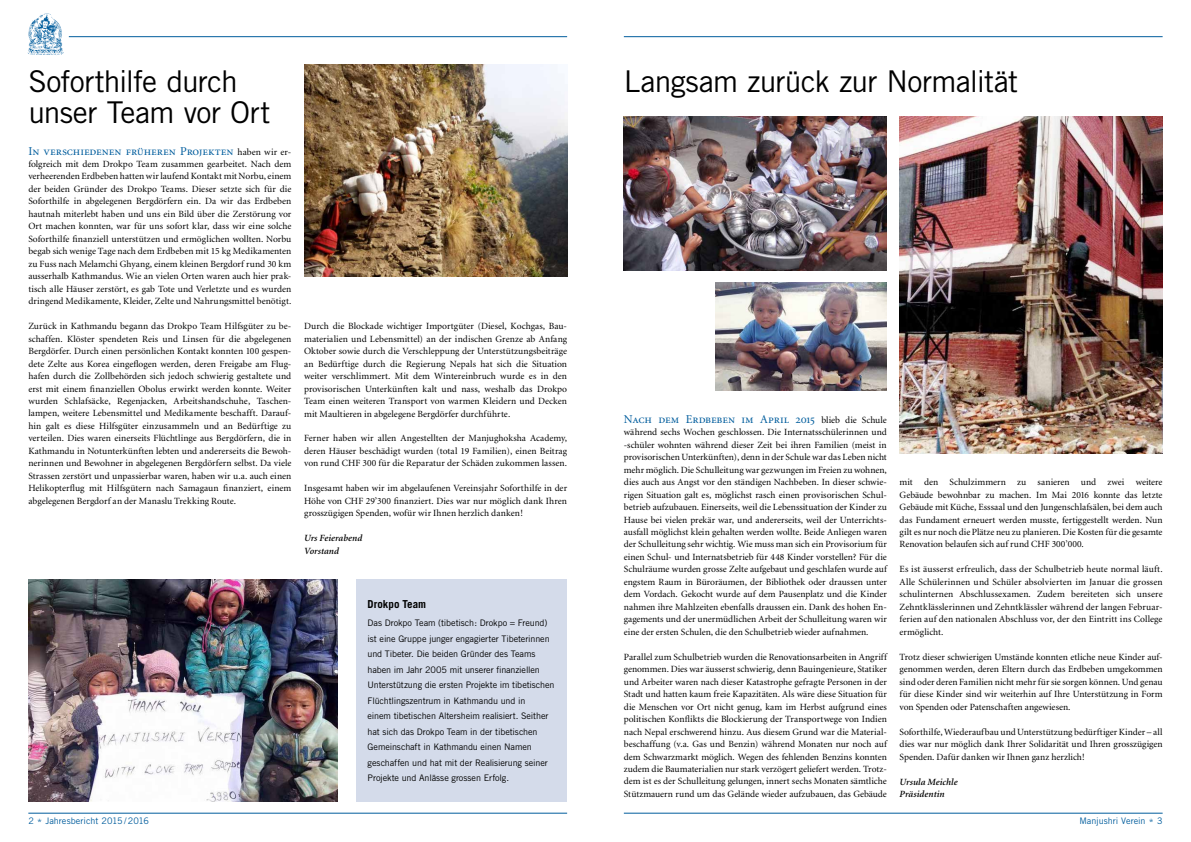
<style>
.page{position:relative;width:1191px;height:842px;background:#fff}
.page>*{position:absolute;margin:0;border:0;box-sizing:border-box;transform-origin:0 0}
.t1{font:30px/31.2px "Trade Gothic";letter-spacing:-.025em;color:#000}
.t2{font:12px "Minion Regular SC";letter-spacing:-.01em;color:#005d9d}
.t3{font:700 11px "Trade Gothic";color:#000}
.t4{font:9.5px/12.5px "Minion";color:#000;text-align:justify}
.t5{font:italic 600 9.5px/12.5px "Minion";letter-spacing:.01em;color:#000}
.t6{font:9px/15.5px "Trade Gothic";letter-spacing:-.01em;color:#000}
.t7{font:9px "Trade Gothic";letter-spacing:.005em;color:#005d9d}
.s1{font-family:"Minion";font-size:9.5px;color:#000}
.s2{font-size:10px}
</style>
<div class="page">
<img style="left:304px;top:64px;width:263px;height:212px">
<hr style="left:28px;top:813px;width:539px;height:1px;background:#005d9d">
<hr style="left:69px;top:36px;width:498px;height:1px;background:#005d9d">
<img style="left:27px;top:13px;width:37px;height:42px">
<hr style="left:624px;top:813px;width:538px;height:1px;background:#005d9d">
<hr style="left:624px;top:36px;width:538px;height:1px;background:#005d9d">
<img style="left:28px;top:579px;width:310px;height:223px">
<img style="left:624px;top:117px;width:263px;height:154px">
<img style="left:716px;top:283px;width:171px;height:107px">
<img style="left:899px;top:117px;width:263px;height:337px">
<div style="left:356px;top:579px;width:211px;height:223px;background:#d4dbea"></div>
<h1 class="t1" style="left:28px;top:65px;width:243px">Soforthilfe durch unser Team vor Ort</h1>
<h1 class="t1" style="left:624px;top:65px;width:396px">Langsam zurück zur Normalität</h1>
<p class="t2" style="left:28px;top:145px;width:264px">In verschiedenen früheren Projekten <span class="s1">haben wir er-</span></p>
<p class="t4" style="left:28px;top:158px;width:264px">folgreich mit dem Drokpo Team zusammen gearbeitet. Nach dem verheerenden Erdbeben hatten wir laufend Kontakt mit Norbu, einem der beiden Gründer des Drokpo Teams. Dieser setzte sich für die Soforthilfe in abgelegenen Bergdörfern ein. Da wir das Erdbeben hautnah miterlebt haben und uns ein Bild über die Zerstörung vor Ort machen konnten, war für uns sofort klar, dass wir eine solche Soforthilfe finanziell unterstützen und ermöglichen wollten. Norbu begab sich wenige Tage nach dem Erdbeben mit 15 kg Medikamenten zu Fuss nach Melamchi Ghyang, einem kleinen Bergdorf rund 30 km ausserhalb Kathmandus. Wie an vielen Orten waren auch hier prak&shy;tisch alle Häuser zerstört, es gab Tote und Verletzte und es wurden dringend Medikamente, Kleider, Zelte und Nahrungsmittel benötigt.</p>
<p class="t4" style="left:28px;top:320px;width:264px">Zurück in Kathmandu begann das Drokpo Team Hilfsgüter zu be&shy;schaffen. Klöster spendeten Reis und Linsen für die abgelegenen Bergdörfer. Durch einen persönlichen Kontakt konnten 100 gespen&shy;dete Zelte aus Korea eingeflogen werden, deren Freigabe am Flug&shy;hafen durch die Zollbehörden sich jedoch schwierig gestaltete und erst mit einem finanziellen Obolus erwirkt werden konnte. Weiter wurden Schlafsäcke, Regenjacken, Arbeitshandschuhe, Taschen&shy;lampen, weitere Lebensmittel und Medikamente beschafft. Darauf&shy;hin galt es diese Hilfsgüter einzusammeln und an Bedürftige zu verteilen. Dies waren einerseits Flüchtlinge aus Bergdörfern, die in Kathmandu in Notunterkünften lebten und andererseits die Bewoh&shy;nerinnen und Bewohner in abgelegenen Bergdörfern selbst. Da viele Strassen zerstört und unpassierbar waren, haben wir u.a. auch einen Helikopterflug mit Hilfsgütern nach Samagaun finanziert, einem abgelegenen Bergdorf an der Manaslu Trekking Route.</p>
<p class="t4" style="left:304px;top:320px;width:264px">Durch die Blockade wichtiger Importgüter (Diesel, Kochgas, Bau&shy;materialien und Lebensmittel) an der indischen Grenze ab Anfang Oktober sowie durch die Verschleppung der Unterstützungsbeiträge an Bedürftige durch die Regierung Nepals hat sich die Situation weiter verschlimmert. Mit dem Wintereinbruch wurde es in den provisorischen Unterkünften kalt und nass, weshalb das Drokpo Team einen weiteren Transport von warmen Kleidern und Decken mit Maultieren in abgelegene Bergdörfer durchführte.</p>
<p class="t4" style="left:304px;top:432px;width:264px">Ferner haben wir allen Angestellten der Manjughoksha Academy, deren Häuser beschädigt wurden (total 19 Familien), einen Beitrag von rund CHF 300 für die Reparatur der Schäden zukommen lassen.</p>
<p class="t4" style="left:304px;top:482px;width:264px">Insgesamt haben wir im abgelaufenen Vereinsjahr Soforthilfe in der Höhe von CHF 29’300 finanziert. Dies war nur möglich dank Ihren grosszügigen Spenden, wofür wir Ihnen herzlich danken!</p>
<p class="t5" style="left:304px;top:532px;width:60px">Urs Feierabend<br>Vorstand</p>
<p class="t3" style="left:367px;top:597px;width:60px">Drokpo Team</p>
<p class="t6" style="left:367px;top:615px;width:188px">Das Drokpo Team (tibetisch: Drokpo = Freund) ist eine Gruppe junger engagierter Tibeterinnen und Tibeter. Die beiden Gründer des Teams haben im Jahr 2005 mit unserer finanziellen Unterstützung die ersten Projekte im tibetischen Flüchtlingszentrum in Kathmandu und in<br>einem tibetischen Altersheim realisiert. Seither hat sich das Drokpo Team in der tibetischen Gemeinschaft in Kathmandu einen Namen geschaffen und hat mit der Realisierung seiner Projekte und Anlässe grossen Erfolg.</p>
<p class="t2" style="left:624px;top:413px;width:264px">Nach dem Erdbeben im April 2015 <span class="s1">blieb die Schule</span></p>
<p class="t4" style="left:624px;top:426px;width:264px">während sechs Wochen geschlossen. Die Internatsschülerinnen und -schüler wohnten während dieser Zeit bei ihren Familien (meist in provisorischen Unterkünften), denn in der Schule war das Leben nicht mehr möglich. Die Schulleitung war gezwungen im Freien zu wohnen, dies auch aus Angst vor den ständigen Nachbeben. In dieser schwie&shy;rigen Situation galt es, möglichst rasch einen provisorischen Schul&shy;betrieb aufzubauen. Einerseits, weil die Lebenssituation der Kinder zu Hause bei vielen prekär war, und andererseits, weil der Unterrichts&shy;ausfall möglichst klein gehalten werden wollte. Beide Anliegen waren der Schulleitung sehr wichtig. Wie muss man sich ein Provisorium für einen Schul- und Internatsbetrieb für 448 Kinder vorstellen? Für die Schulräume wurden grosse Zelte aufgebaut und geschlafen wurde auf engstem Raum in Büroräumen, der Bibliothek oder draussen unter dem Vordach. Gekocht wurde auf dem Pausenplatz und die Kinder nahmen ihre Mahlzeiten ebenfalls draussen ein. Dank des hohen En&shy;gagements und der unermüdlichen Arbeit der Schulleitung waren wir eine der ersten Schulen, die den Schulbetrieb wieder aufnahmen.</p>
<p class="t4" style="left:624px;top:651px;width:264px">Parallel zum Schulbetrieb wurden die Renovationsarbeiten in Angriff genommen. Dies war äusserst schwierig, denn Bauingenieure, Statiker und Arbeiter waren nach dieser Katastrophe gefragte Personen in der Stadt und hatten kaum freie Kapazitäten. Als wäre diese Situation für die Menschen vor Ort nicht genug, kam im Herbst aufgrund eines politischen Konflikts die Blockierung der Transportwege von Indien nach Nepal erschwerend hinzu. Aus diesem Grund war die Material&shy;beschaffung (v.a. Gas und Benzin) während Monaten nur noch auf dem Schwarzmarkt möglich. Wegen des fehlenden Benzins konnten zudem die Baumaterialien nur stark verzögert geliefert werden. Trotz&shy;dem ist es der Schulleitung gelungen, innert sechs Monaten sämtliche Stützmauern rund um das Gelände wieder aufzubauen, das Gebäude</p>
<p class="t4" style="left:899px;top:476px;width:264px">mit den Schulzimmern zu sanieren und zwei weitere Gebäude bewohnbar zu machen. Im Mai 2016 konnte das letzte Gebäude mit Küche, Esssaal und den Jungenschlafsälen, bei dem auch das Fundament erneuert werden musste, fertiggestellt werden. Nun gilt es nur noch die Plätze neu zu planieren. Die Kosten für die gesamte Renovation belaufen sich auf rund CHF 300’000.</p>
<p class="t4" style="left:899px;top:563px;width:264px">Es ist äusserst erfreulich, dass der Schulbetrieb heute normal läuft.<br>Alle Schülerinnen und Schüler absolvierten im Januar die grossen schulinternen Abschlussexamen. Zudem bereiteten sich unsere Zehntklässlerinnen und Zehntklässler während der langen Februar&shy;ferien auf den nationalen Abschluss vor, der den Eintritt ins College ermöglicht.</p>
<p class="t4" style="left:899px;top:651px;width:264px">Trotz dieser schwierigen Umstände konnten etliche neue Kinder auf&shy;genommen werden, deren Eltern durch das Erdbeben umgekommen sind oder deren Familien nicht mehr für sie sorgen können. Und genau für diese Kinder sind wir weiterhin auf Ihre Unterstützung in Form von Spenden oder Patenschaften angewiesen.</p>
<p class="t4" style="left:899px;top:726px;width:264px">Soforthilfe, Wiederaufbau und Unterstützung bedürftiger Kinder – all dies war nur möglich dank Ihrer Solidarität und Ihren grosszügigen Spenden. Dafür danken wir Ihnen ganz herzlich!</p>
<p class="t5" style="left:899px;top:775px;width:60px">Ursula Meichle<br>Präsidentin</p>
<p class="t7" style="left:28px;top:816px;width:122px">2 <span class="s2">*</span> Jahresbericht 2015/2016</p>
<p class="t7" style="left:1079px;top:816px;width:85px">Manjushri Verein <span class="s2">*</span> 3</p>
</div>
